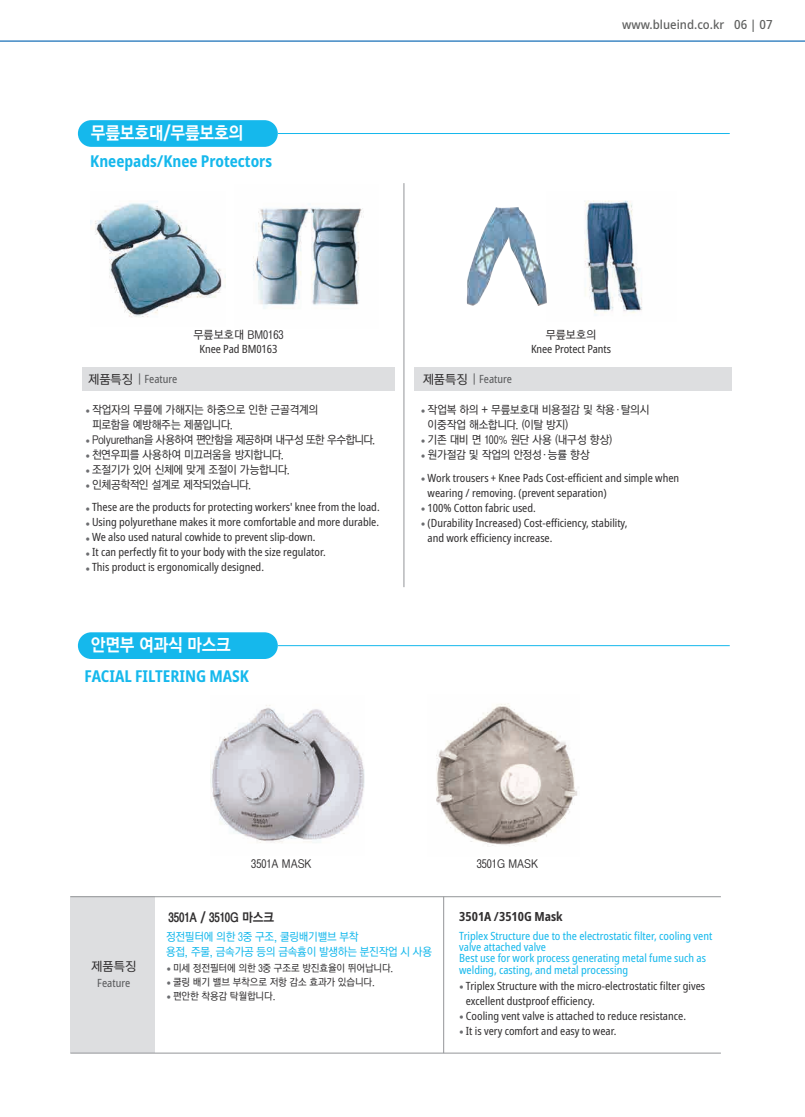
<style>
.page{position:relative;width:805px;height:1117px;background:#fff}
.page>*{position:absolute;margin:0;border:0;box-sizing:border-box;transform-origin:0 0}
.t1{font:17.5px "YGO550";letter-spacing:-.02em;color:#fff;scale:.94 1}
.t2{font:700 condensed 16.25px "Noto Sans";color:#15b8ec}
.t3{font:500 semi-condensed 12.5px "Noto Sans";color:#606160}
.t4{font:700 condensed 12.5px "Noto Sans";color:#312f30}
.t5{font:12.5px "YGO550";letter-spacing:-.01em;color:#312f30;scale:.96 1}
.t6{font:12.5px "YGO530";color:#312f30}
.t7{font:condensed 11.25px/15px "Noto Sans";color:#312f30}
.t8{font:11.25px/15px "YGO530";letter-spacing:-.03em;color:#312f30;scale:.96 1}
.t9{font:condensed 11.25px/11.2px "Noto Sans";color:#15b8ec}
.t10{font:11.25px/15px "YGO530";letter-spacing:-.02em;color:#15b8ec;scale:.95 1}
.t11{font:condensed 11.25px "Noto Sans";color:#57585a}
.t12{font:11.25px "YGO530";color:#312f30}
.t13{font:11.25px "YGO530";letter-spacing:-.03em;color:#312f30}
.t14{font:10px/13.8px "YGO530";letter-spacing:-.01em;color:#312f30;scale:.96 1}
.t15{font:6.25px "YGO530";color:#6c6d70;scale:.96 1}
.s1{font-family:"YGO530";font-stretch:normal;font-size:12.5px;color:#312f30}
</style>
<div class="page">
<div style="left:82px;top:367px;width:312px;height:23px;background:#dddee0"></div>
<div style="left:78px;top:120px;width:200px;height:27px;background:#15b8ec;border-radius:13px"></div>
<hr style="left:278px;top:133px;width:451px;height:1px;background:#15b8ec">
<div style="left:78px;top:632px;width:200px;height:26px;background:#15b8ec;border-radius:13px"></div>
<hr style="left:278px;top:645px;width:451px;height:1px;background:#15b8ec">
<img style="left:211px;top:705px;width:153px;height:138px">
<img style="left:436px;top:703px;width:143px;height:143px">
<img style="left:91px;top:201px;width:134px;height:116px">
<img style="left:253px;top:204px;width:111px;height:105px">
<img style="left:584px;top:200px;width:58px;height:116px">
<div style="left:414px;top:367px;width:317px;height:23px;background:#dddee0"></div>
<div style="left:70px;top:896px;width:85px;height:156px;background:#dddee0"></div>
<hr style="left:70px;top:896px;width:650px;height:1px;background:#939598">
<hr style="left:70px;top:1052px;width:650px;height:1px;background:#939598">
<hr style="left:403px;top:183px;width:1px;height:404px;background:#939598">
<hr style="left:443px;top:896px;width:1px;height:156px;background:#939598">
<img style="left:466px;top:207px;width:81px;height:99px">
<hr style="left:0;top:40px;width:804px;height:2px;background:#0161b0">
<h1 class="t1" style="left:91px;top:124px;width:164px">무릎보호대/무릎보호의</h1>
<h2 class="t2" style="left:90px;top:149px;width:183px">Kneepads/Knee Protectors</h2>
<p class="t3" style="left:622px;top:16px;width:152px">www.blueind.co.kr 06 | 07</p>
<p class="t12" style="left:193px;top:329px;width:91px">무릎보호대 BM0163</p>
<p class="t13" style="left:545px;top:329px;width:52px">무릎보호의</p>
<p class="t7" style="left:199px;top:342px;width:79px">Knee Pad BM0163</p>
<p class="t7" style="left:531px;top:342px;width:81px">Knee Protect Pants</p>
<p class="t11" style="left:88px;top:371px;width:91px"><span class="s1">제품특징</span> | Feature</p>
<p class="t11" style="left:422px;top:371px;width:91px"><span class="s1">제품특징</span> | Feature</p>
<p class="t8" style="left:92px;top:402px;width:296px">작업자의 무릎에 가해지는 하중으로 인한 근골격계의<br>피로함을 예방해주는 제품입니다.<br>Polyurethan을 사용하여 편안함을 제공하며 내구성 또한 우수합니다. 천연우피를 사용하여 미끄러움을 방지합니다.<br>조절기가 있어 신체에 맞게 조절이 가능합니다.<br>인체공학적인 설계로 제작되었습니다.</p>
<p class="t8" style="left:427px;top:402px;width:232px">작업복 하의 + 무릎보호대 비용절감 및 착용·탈의시 이중작업 해소합니다. (이탈 방지)<br>기존 대비 면 100% 원단 사용 (내구성 향상) 원가절감 및 작업의 안정성·능률 향상</p>
<p class="t15" style="left:85px;top:408px;width:7px">●</p>
<p class="t15" style="left:85px;top:438px;width:7px">●</p>
<p class="t15" style="left:85px;top:453px;width:7px">●</p>
<p class="t15" style="left:85px;top:468px;width:7px">●</p>
<p class="t15" style="left:85px;top:483px;width:7px">●</p>
<p class="t15" style="left:420px;top:408px;width:7px">●</p>
<p class="t15" style="left:420px;top:438px;width:7px">●</p>
<p class="t15" style="left:420px;top:453px;width:7px">●</p>
<p class="t15" style="left:420px;top:476px;width:7px">●</p>
<p class="t15" style="left:420px;top:506px;width:7px">●</p>
<p class="t15" style="left:420px;top:521px;width:7px">●</p>
<p class="t7" style="left:427px;top:470px;width:253px">Work trousers + Knee Pads Cost-efficient and simple when wearing / removing. (prevent separation)<br>100% Cotton fabric used.<br>(Durability Increased) Cost-efficiency, stability,<br>and work efficiency increase.</p>
<p class="t7" style="left:92px;top:500px;width:289px">These are the products for protecting workers' knee from the load.<br>Using polyurethane makes it more comfortable and more durable.<br>We also used natural cowhide to prevent slip-down.<br>It can perfectly fit to your body with the size regulator.<br>This product is ergonomically designed.</p>
<p class="t15" style="left:85px;top:505px;width:7px">●</p>
<p class="t15" style="left:85px;top:520px;width:7px">●</p>
<p class="t15" style="left:85px;top:535px;width:7px">●</p>
<p class="t15" style="left:85px;top:550px;width:7px">●</p>
<p class="t15" style="left:85px;top:565px;width:7px">●</p>
<h1 class="t1" style="left:91px;top:636px;width:151px">안면부 여과식 마스크</h1>
<h2 class="t2" style="left:85px;top:664px;width:166px">FACIAL FILTERING MASK</h2>
<p class="t12" style="left:251px;top:857px;width:62px">3501A MASK</p>
<p class="t12" style="left:476px;top:857px;width:63px">3501G MASK</p>
<p class="t6" style="left:91px;top:959px;width:46px">제품특징</p>
<p class="t11" style="left:97px;top:974px;width:34px">Feature</p>
<p class="t5" style="left:168px;top:910px;width:112px">3501A / 3510G 마스크</p>
<p class="t4" style="left:459px;top:907px;width:105px">3501A /3510G Mask</p>
<p class="t10" style="left:166px;top:929px;width:281px">정전필터에 의한 3중 구조, 쿨링배기밸브 부착<br>용접, 주물, 금속가공 등의 금속흄이 발생하는 분진작업 시 사용</p>
<p class="t9" style="left:459px;top:930px;width:254px">Triplex Structure due to the electrostatic filter, cooling vent valve attached valve<br>Best use for work process generating metal fume such as welding, casting, and metal processing</p>
<p class="t14" style="left:173px;top:961px;width:231px">미세 정전필터에 의한 3중 구조로 방진효율이 뛰어납니다. 쿨링 배기 밸브 부착으로 저항 감소 효과가 있습니다. 편안한 착용감 탁월합니다.</p>
<p class="t15" style="left:166px;top:965px;width:7px">●</p>
<p class="t15" style="left:166px;top:979px;width:7px">●</p>
<p class="t15" style="left:166px;top:993px;width:7px">●</p>
<p class="t7" style="left:466px;top:978px;width:241px">Triplex Structure with the micro-electrostatic filter gives excellent dustproof efficiency.<br>Cooling vent valve is attached to reduce resistance.<br>It is very comfort and easy to wear.</p>
<p class="t15" style="left:459px;top:983px;width:7px">●</p>
<p class="t15" style="left:459px;top:1013px;width:7px">●</p>
<p class="t15" style="left:459px;top:1028px;width:7px">●</p>
</div>
